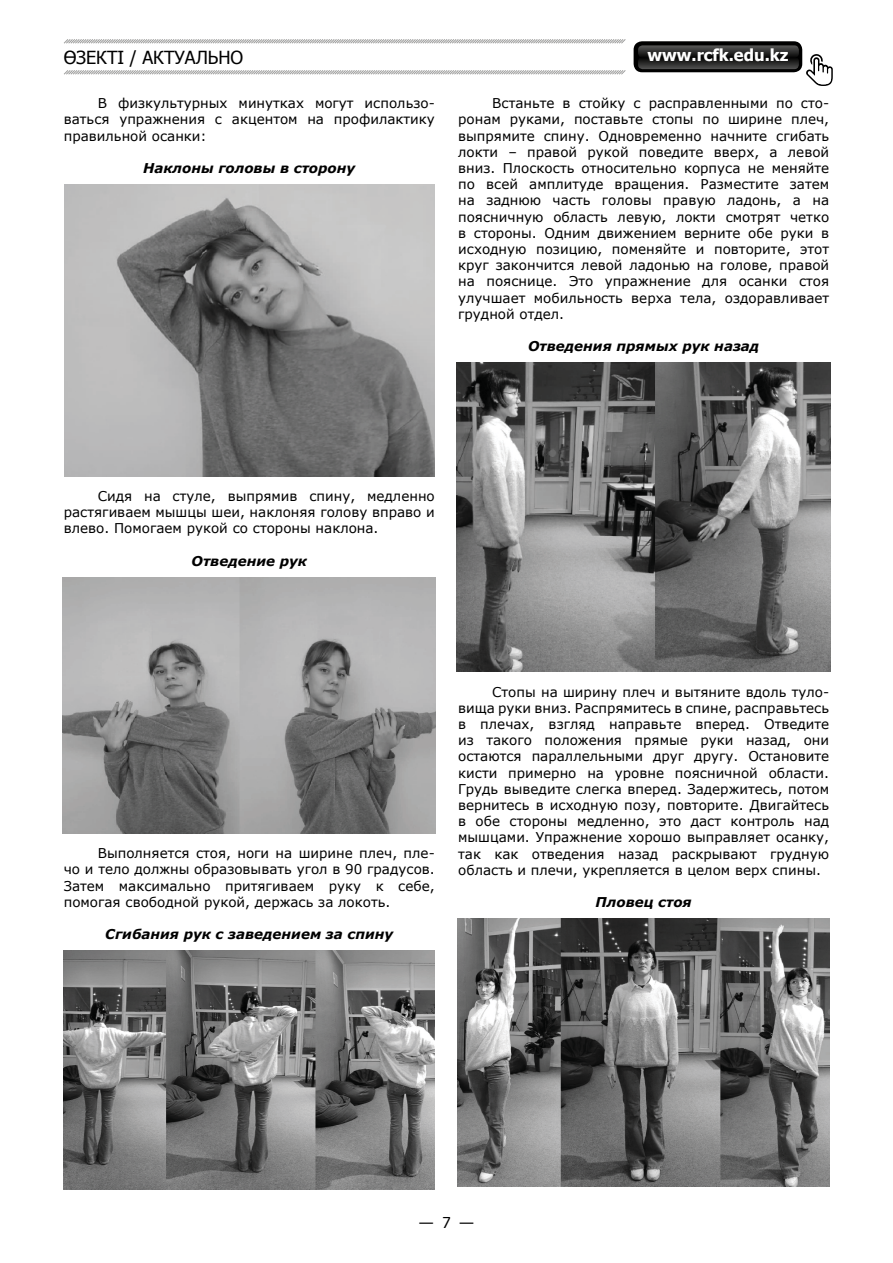
<style>
.page{position:relative;width:893px;height:1263px;background:#fff}
.page>*{position:absolute;margin:0;border:0;box-sizing:border-box;transform-origin:0 0}
.t1{font:18px "Tahoma";color:#000}
.t2{font:700 16.5px "Tahoma";color:#fff}
.t3{font:15px "Tahoma";color:#000}
.t4{font:13.5px/16.2px "Verdana";color:#000;text-align:justify}
.t5{font:italic 700 13.5px "Verdana";color:#000}
</style>
<div class="page">
<svg style="left:64px;top:70px;width:562px;height:5px"></svg>
<svg style="left:64px;top:39px;width:562px;height:5px"></svg>
<div style="left:634px;top:41px;width:168px;height:31px;background:#000;border-radius:9px"></div>
<svg style="left:638px;top:45px;width:161px;height:13px;background:#2f2f2e"></svg>
<svg style="left:638px;top:57px;width:161px;height:12px"></svg>
<svg style="left:806px;top:54px;width:27px;height:32px"></svg>
<img style="left:64px;top:184px;width:370px;height:292px">
<img style="left:63px;top:577px;width:373px;height:256px">
<img style="left:64px;top:950px;width:371px;height:239px">
<img style="left:457px;top:362px;width:373px;height:310px">
<img style="left:457px;top:918px;width:373px;height:268px">
<h1 class="t1" style="left:64px;top:45px;width:181px">ӨЗЕКТІ / АКТУАЛЬНО</h1>
<p class="t2" style="left:647px;top:43px;width:143px">www.rcfk.edu.kz</p>
<p class="t4" style="left:64px;top:95px;width:372px;text-indent:34px">В физкультурных минутках могут использо&shy;ваться упражнения с акцентом на профилактику правильной осанки:</p>
<p class="t5" style="left:143px;top:158px;width:214px">Наклоны головы в сторону</p>
<p class="t4" style="left:458px;top:95px;width:373px;text-indent:34px">Встаньте в стойку с расправленными по сто&shy;ронам руками, поставьте стопы по ширине плеч, выпрямите спину. Одновременно начните сгибать локти – правой рукой поведите вверх, а левой вниз. Плоскость относительно корпуса не меняйте по всей амплитуде вращения. Разместите затем на заднюю часть головы правую ладонь, а на поясничную область левую, локти смотрят четко в стороны. Одним движением верните обе руки в исходную позицию, поменяйте и повторите, этот круг закончится левой ладонью на голове, правой на пояснице. Это упражнение для осанки стоя улучшает мобильность верха тела, оздоравливает грудной отдел.</p>
<p class="t5" style="left:528px;top:337px;width:233px">Отведения прямых рук назад</p>
<p class="t4" style="left:64px;top:488px;width:372px;text-indent:34px">Сидя на стуле, выпрямив спину, медленно растягиваем мышцы шеи, наклоняя голову вправо и влево. Помогаем рукой со стороны наклона.</p>
<p class="t5" style="left:192px;top:551px;width:117px">Отведение рук</p>
<p class="t4" style="left:64px;top:845px;width:372px;text-indent:34px">Выполняется стоя, ноги на ширине плеч, пле&shy;чо и тело должны образовывать угол в 90 градусов.<br>Затем максимально притягиваем руку к себе, помогая свободной рукой, держась за локоть.</p>
<p class="t5" style="left:105px;top:925px;width:290px">Сгибания рук с заведением за спину</p>
<p class="t4" style="left:458px;top:683px;width:373px;text-indent:34px">Стопы на ширину плеч и вытяните вдоль туло&shy;вища руки вниз. Распрямитесь в спине, расправьтесь в плечах, взгляд направьте вперед. Отведите из такого положения прямые руки назад, они остаются параллельными друг другу. Остановите кисти примерно на уровне поясничной области.<br>Грудь выведите слегка вперед. Задержитесь, потом вернитесь в исходную позу, повторите. Двигайтесь в обе стороны медленно, это даст контроль над мышцами. Упражнение хорошо выправляет осанку, так как отведения назад раскрывают грудную область и плечи, укрепляется в целом верх спины.</p>
<p class="t5" style="left:595px;top:893px;width:98px">Пловец стоя</p>
<p class="t3" style="left:419px;top:1213px;width:56px">— 7 —</p>
</div>
